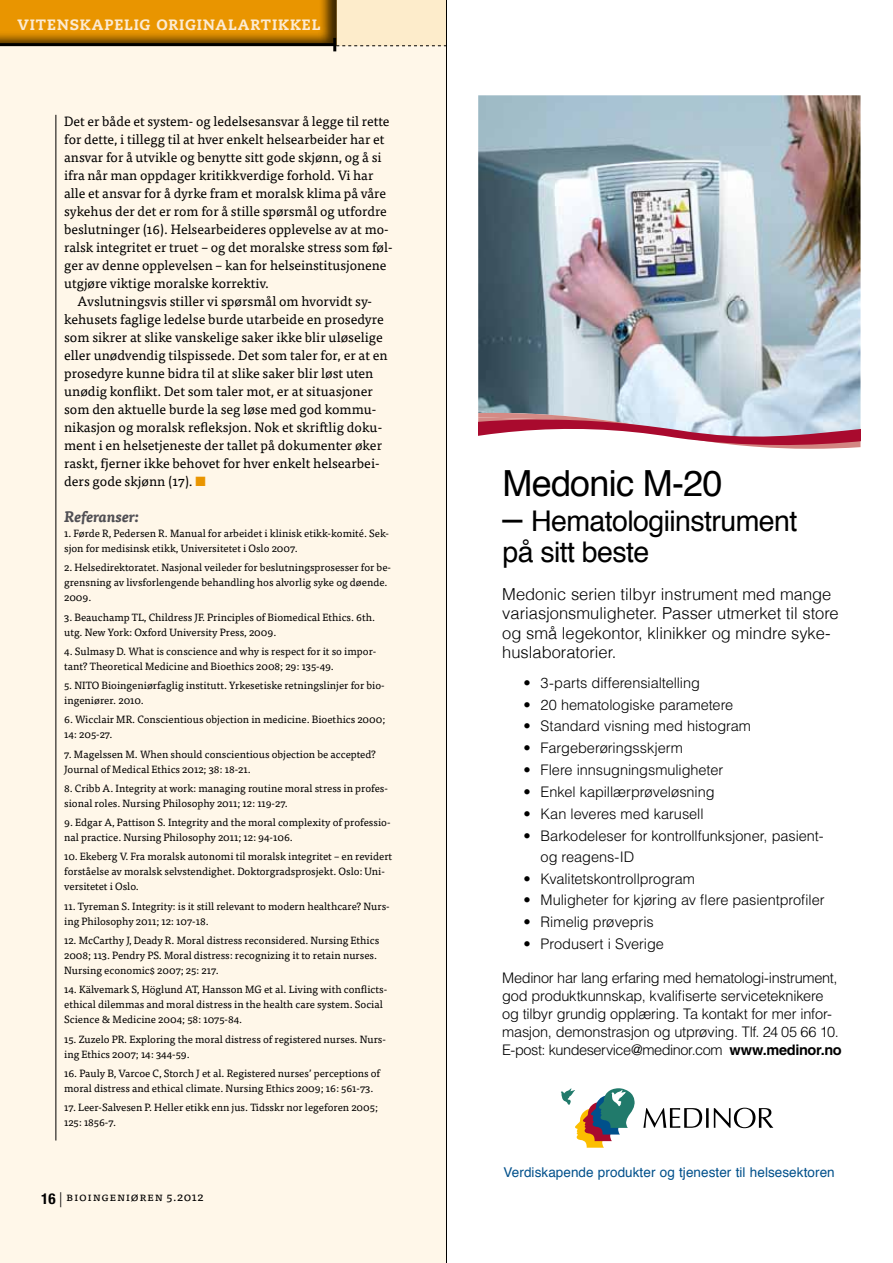
<style>
.page{position:relative;width:893px;height:1263px;background:#fff}
.page>*{position:absolute;margin:0;border:0;box-sizing:border-box;transform-origin:0 0}
.t1{font:36px "Helvetica";letter-spacing:-.02em;color:#000}
.t2{font:28.5px/31.5px "Helvetica";letter-spacing:-.02em;color:#000}
.t3{font:300 16.5px/19.5px "Helvetica";color:#000}
.t4{font:800 15px "Caecilia LT Std";letter-spacing:.055em;color:#fcebd3}
.t5{font:italic 700 15px "Tisa Pro";color:#504f54}
.t6{font:300 14.55px/18px "Helvetica LT Std";letter-spacing:-.005em;color:#000}
.t7{font:13.5px "Tisa Pro";color:#000}
.t8{font:13.5px "Helvetica";letter-spacing:.005em;color:#00508b}
.t9{font:12px "Tisa Pro";color:#000}
.t10{font:10.5px/15px "Tisa Pro";color:#000}
.s1{color:#e99500}
.s2{font-family:"Helvetica Neue LT Pro";font-weight:700;font-stretch:condensed;font-size:15px}
.s3{font-family:"Helvetica Neue LT Pro";font-weight:300;font-size:15px}
.s4{font-size:36px}
.s5{font-weight:700}
</style>
<div class="page">
<div style="left:0;top:0;width:447px;height:1263px;background:#fff7e9"></div>
<div style="left:0;top:0;width:338px;height:46px;background:#000;opacity:.75"></div>
<hr style="left:0;top:43px;width:335px;height:3px;background:#000">
<div style="left:336px;top:0;width:111px;height:46px;background:#fdeccb"></div>
<svg style="left:333px;top:38px;width:113px;height:13px"></svg>
<svg style="left:561px;top:1088px;width:74px;height:60px"></svg>
<svg style="left:643px;top:1108px;width:130px;height:20px"></svg>
<img style="left:478px;top:95px;width:382px;height:295px">
<svg style="left:478px;top:390px;width:382px;height:59px"></svg>
<hr style="left:446px;top:0;width:1px;height:1263px;background:#000">
<hr style="left:56px;top:115px;width:1px;height:1025px;background:#000">
<h3 class="t4" style="left:17px;top:15px;width:65px">VITENSKA</h3>
<h3 class="t4" style="left:105px;top:15px;width:124px">PELIG ORIGINALART</h3>
<h3 class="t4" style="left:272px;top:15px;width:18px">IKKEL</h3>
<p class="t7" style="left:64px;top:111px;width:327px">Det er både et system- og ledelsesansvar å legge til rette</p>
<p class="t7" style="left:64px;top:129px;width:322px">for dette, i tillegg til at hver enkelt helsearbeider har et</p>
<p class="t7" style="left:64px;top:147px;width:319px">ansvar for å utvikle og benytte sitt gode skjønn, og å si</p>
<p class="t7" style="left:64px;top:165px;width:311px">ifra når man oppdager kritikkverdige forhold. Vi har</p>
<p class="t7" style="left:64px;top:183px;width:323px">alle et ansvar for å dyrke fram et moralsk klima på våre</p>
<p class="t7" style="left:64px;top:201px;width:324px">sykehus der det er rom for å stille spørsmål og utfordre</p>
<p class="t7" style="left:64px;top:219px;width:326px">beslutninger (16). Helsearbeideres opplevelse av at mo-</p>
<p class="t7" style="left:64px;top:237px;width:330px">ralsk integritet er truet – og det moralske stress som føl-</p>
<p class="t7" style="left:64px;top:255px;width:324px">ger av denne opplevelsen – kan for helseinstitusjonene</p>
<p class="t7" style="left:64px;top:273px;width:206px">utgjøre viktige moralske korrektiv.</p>
<p class="t7" style="left:78px;top:291px;width:296px">Avslutningsvis stiller vi spørsmål om hvorvidt sy-</p>
<p class="t7" style="left:64px;top:309px;width:321px">kehusets faglige ledelse burde utarbeide en prosedyre</p>
<p class="t7" style="left:64px;top:327px;width:320px">som sikrer at slike vanskelige saker ikke blir uløselige</p>
<p class="t7" style="left:64px;top:345px;width:325px">eller unødvendig tilspissede. Det som taler for, er at en</p>
<p class="t7" style="left:64px;top:363px;width:311px">prosedyre kunne bidra til at slike saker blir løst uten</p>
<p class="t7" style="left:64px;top:381px;width:310px">unødig konflikt. Det som taler mot, er at situasjoner</p>
<p class="t7" style="left:64px;top:399px;width:314px">som den aktuelle burde la seg løse med god kommu-</p>
<p class="t7" style="left:64px;top:417px;width:320px">nikasjon og moralsk refleksjon. Nok et skriftlig doku-</p>
<p class="t7" style="left:64px;top:435px;width:319px">ment i en helsetjeneste der tallet på dokumenter øker</p>
<p class="t7" style="left:64px;top:453px;width:317px">raskt, fjerner ikke behovet for hver enkelt helsearbei-</p>
<p class="t7" style="left:64px;top:471px;width:143px">ders gode skjønn (17). <span class="s1">■</span></p>
<h3 class="t5" style="left:64px;top:505px;width:76px">Referanser:</h3>
<p class="t10" style="left:64px;top:525px;width:326px">1. Førde R, Pedersen R. Manual for arbeidet i klinisk etikk-komité. Sek&shy;sjon for medisinsk etikk, Universitetet i Oslo 2007.</p>
<p class="t10" style="left:64px;top:559px;width:328px">2. Helsedirektoratet. Nasjonal veileder for beslutningsprosesser for be&shy;grensning av livsforlengende behandling hos alvorlig syke og døende.<br>2009.</p>
<p class="t10" style="left:64px;top:609px;width:313px">3. Beauchamp TL, Childress JF. Principles of Biomedical Ethics. 6th. utg. New York: Oxford University Press, 2009.</p>
<p class="t10" style="left:64px;top:643px;width:314px">4. Sulmasy D. What is conscience and why is respect for it so impor&shy;tant? Theoretical Medicine and Bioethics 2008; 29: 135-49.</p>
<p class="t10" style="left:64px;top:677px;width:322px">5. NITO Bioingeniørfaglig institutt. Yrkesetiske retningslinjer for bio&shy;ingeniører. 2010.</p>
<p class="t10" style="left:64px;top:712px;width:323px">6. Wicclair MR. Conscientious objection in medicine. Bioethics 2000;<br>14: 205-27.</p>
<p class="t10" style="left:64px;top:746px;width:313px">7. Magelssen M. When should conscientious objection be accepted?<br>Journal of Medical Ethics 2012; 38: 18-21.</p>
<p class="t10" style="left:64px;top:780px;width:325px">8. Cribb A. Integrity at work: managing routine moral stress in profes&shy;sional roles. Nursing Philosophy 2011; 12: 119-27.</p>
<p class="t10" style="left:64px;top:814px;width:328px">9. Edgar A, Pattison S. Integrity and the moral complexity of professio&shy;nal practice. Nursing Philosophy 2011; 12: 94-106.</p>
<p class="t10" style="left:64px;top:849px;width:330px">10. Ekeberg V. Fra moralsk autonomi til moralsk integritet – en revidert forståelse av moralsk selvstendighet. Doktorgradsprosjekt. Oslo: Uni&shy;versitetet i Oslo.</p>
<p class="t10" style="left:64px;top:898px;width:327px">11. Tyreman S. Integrity: is it still relevant to modern healthcare? Nurs&shy;ing Philosophy 2011; 12: 107-18.</p>
<p class="t10" style="left:64px;top:932px;width:317px">12. McCarthy J, Deady R. Moral distress reconsidered. Nursing Ethics<br>2008; 113. Pendry PS. Moral distress: recognizing it to retain nurses.<br>Nursing economic$ 2007; 25: 217.</p>
<p class="t10" style="left:64px;top:981px;width:325px">14. Kälvemark S, Höglund AT, Hansson MG et al. Living with conflicts&shy;ethical dilemmas and moral distress in the health care system. Social<br>Science &amp; Medicine 2004; 58: 1075-84.</p>
<p class="t10" style="left:64px;top:1031px;width:323px">15. Zuzelo PR. Exploring the moral distress of registered nurses. Nurs&shy;ing Ethics 2007; 14: 344-59.</p>
<p class="t10" style="left:64px;top:1065px;width:318px">16. Pauly B, Varcoe C, Storch J et al. Registered nurses’ perceptions of moral distress and ethical climate. Nursing Ethics 2009; 16: 561-73.</p>
<p class="t10" style="left:64px;top:1099px;width:315px">17. Leer-Salvesen P. Heller etikk enn jus. Tidsskr nor legeforen 2005;<br>125: 1856-7.</p>
<p class="t9" style="left:41px;top:1188px;width:164px"><span class="s2">16</span> <span class="s3">|</span> Bioingeniøren 5.2012</p>
<h1 class="t1" style="left:502px;top:456px;width:222px">Medonic M-20</h1>
<h2 class="t2" style="left:502px;top:506px;width:296px"><span class="s4">–</span> Hematologiinstrument på sitt beste</h2>
<h3 class="t3" style="left:502px;top:583px;width:338px">Medonic serien tilbyr instrument med mange variasjonsmuligheter. Passer utmerket til store og små legekontor, klinikker og mindre syke&shy;huslaboratorier.</h3>
<h3 class="t6" style="left:524px;top:673px;width:178px">• 3-parts differensialtelling</h3>
<h3 class="t6" style="left:524px;top:695px;width:211px">• 20 hematologiske parametere</h3>
<h3 class="t6" style="left:524px;top:717px;width:229px">• Standard visning med histogram</h3>
<h3 class="t6" style="left:524px;top:739px;width:161px">• Fargeberøringsskjerm</h3>
<h3 class="t6" style="left:524px;top:761px;width:201px">• Flere innsugningsmuligheter</h3>
<h3 class="t6" style="left:524px;top:783px;width:193px">• Enkel kapillærprøveløsning</h3>
<h3 class="t6" style="left:524px;top:804px;width:182px">• Kan leveres med karusell</h3>
<h3 class="t6" style="left:541px;top:825px;width:285px;line-height:21px;text-indent:-17px">• Barkodeleser for kontrollfunksjoner, pasient&shy;og reagens-ID</h3>
<h3 class="t6" style="left:524px;top:869px;width:173px">• Kvalitetskontrollprogram</h3>
<h3 class="t6" style="left:524px;top:891px;width:303px">• Muligheter for kjøring av flere pasientprofiler</h3>
<h3 class="t6" style="left:524px;top:913px;width:132px">• Rimelig prøvepris</h3>
<h3 class="t6" style="left:524px;top:935px;width:142px">• Produsert i Sverige</h3>
<p class="t6" style="left:502px;top:969px;width:341px">Medinor har lang erfaring med hematologi-instrument, god produktkunnskap, kvalifiserte serviceteknikere og tilbyr grundig opplæring. Ta kontakt for mer infor&shy;masjon, demonstrasjon og utprøving. Tlf. 24 05 66 10.<br>E-post: kundeservice@medinor.com <span class="s5">www.medinor.no</span></p>
<p class="t8" style="left:504px;top:1161px;width:333px">Verdiskapende produkter og tjenester til helsesektoren</p>
</div>
